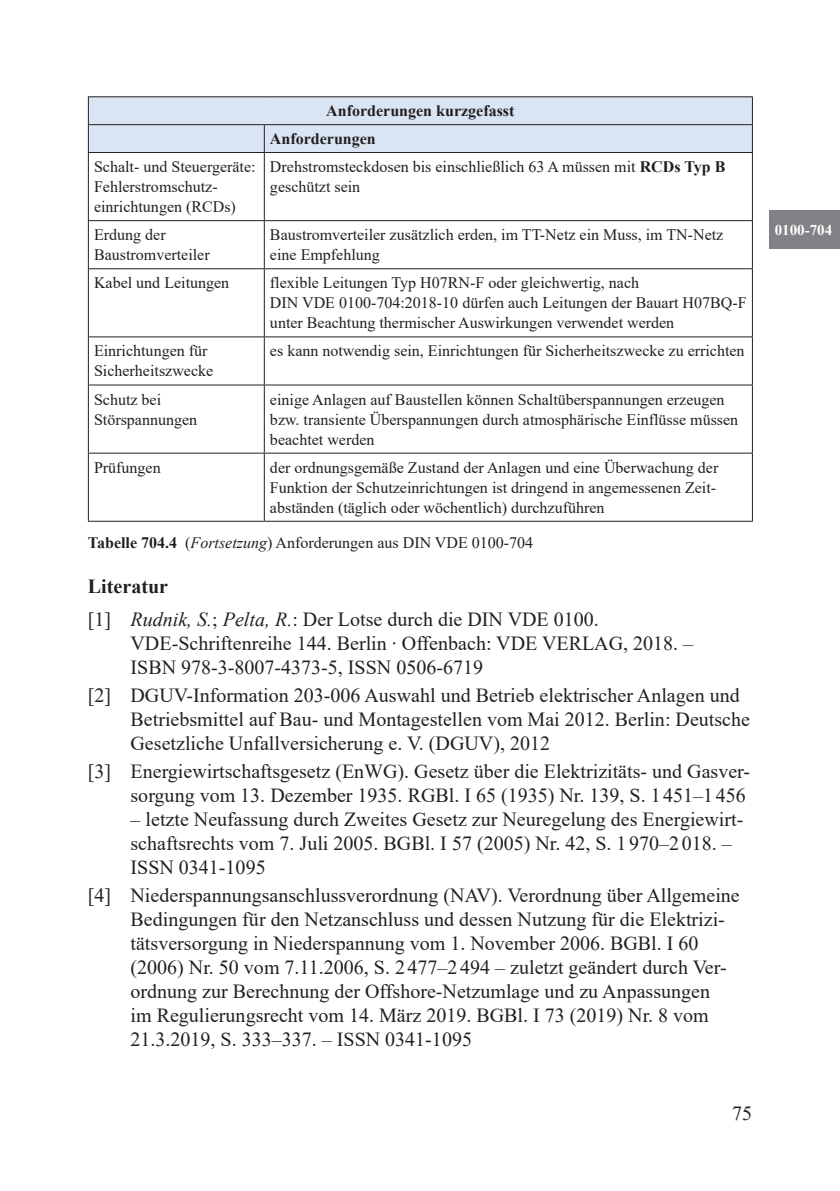
<style>
.page{position:relative;width:840px;height:1191px;background:#fff}
.page>*{position:absolute;margin:0;border:0;box-sizing:border-box;transform-origin:0 0}
.t1{font:20px/24px "Times New Roman";color:#231f20}
.t2{font:16px/20px "Times New Roman";color:#231f20}
.t3{font:700 16px/27.8px "Times New Roman";color:#231f20}
.t4{font:700 15px "Times New Roman";color:#fff}
.s1{font-weight:700}
.s2{font-style:italic}
</style>
<div class="page">
<div style="left:768px;top:210px;width:71px;height:39px;background:#808285"></div>
<hr style="left:88px;top:96px;width:176px;height:1px;background:#231f20">
<hr style="left:264px;top:96px;width:488px;height:1px;background:#231f20">
<div style="left:88px;top:97px;width:664px;height:55px;background:#d9e5f4"></div>
<hr style="left:88px;top:152px;width:176px;height:1px;background:#231f20">
<hr style="left:88px;top:153px;width:1px;height:67px;background:#231f20">
<hr style="left:264px;top:152px;width:488px;height:1px;background:#231f20">
<hr style="left:264px;top:153px;width:1px;height:67px;background:#231f20">
<hr style="left:751px;top:153px;width:1px;height:67px;background:#231f20">
<hr style="left:88px;top:220px;width:176px;height:1px;background:#231f20">
<hr style="left:88px;top:221px;width:1px;height:47px;background:#231f20">
<hr style="left:264px;top:220px;width:488px;height:1px;background:#231f20">
<hr style="left:264px;top:221px;width:1px;height:47px;background:#231f20">
<hr style="left:751px;top:221px;width:1px;height:47px;background:#231f20">
<hr style="left:88px;top:268px;width:176px;height:1px;background:#231f20">
<hr style="left:88px;top:269px;width:1px;height:67px;background:#231f20">
<hr style="left:264px;top:268px;width:488px;height:1px;background:#231f20">
<hr style="left:264px;top:269px;width:1px;height:67px;background:#231f20">
<hr style="left:751px;top:269px;width:1px;height:67px;background:#231f20">
<hr style="left:88px;top:336px;width:176px;height:1px;background:#231f20">
<hr style="left:88px;top:337px;width:1px;height:47px;background:#231f20">
<hr style="left:264px;top:336px;width:488px;height:1px;background:#231f20">
<hr style="left:264px;top:337px;width:1px;height:47px;background:#231f20">
<hr style="left:751px;top:337px;width:1px;height:47px;background:#231f20">
<hr style="left:88px;top:384px;width:176px;height:1px;background:#231f20">
<hr style="left:88px;top:385px;width:1px;height:68px;background:#231f20">
<hr style="left:264px;top:384px;width:488px;height:1px;background:#231f20">
<hr style="left:264px;top:385px;width:1px;height:68px;background:#231f20">
<hr style="left:751px;top:385px;width:1px;height:68px;background:#231f20">
<hr style="left:88px;top:453px;width:176px;height:1px;background:#231f20">
<hr style="left:88px;top:453px;width:1px;height:68px;background:#231f20">
<hr style="left:264px;top:453px;width:488px;height:1px;background:#231f20">
<hr style="left:264px;top:453px;width:1px;height:68px;background:#231f20">
<hr style="left:751px;top:453px;width:1px;height:68px;background:#231f20">
<hr style="left:88px;top:521px;width:176px;height:1px;background:#231f20">
<hr style="left:264px;top:521px;width:488px;height:1px;background:#231f20">
<p class="t3" style="left:270px;top:96px;width:246px;text-indent:56px">Anforderungen kurzgefasst<br>Anforderungen</p>
<p class="t2" style="left:94px;top:156px;width:163px">Schalt- und Steuergeräte:<br>Fehlerstromschutz&shy;einrichtungen (RCDs)</p>
<p class="t2" style="left:270px;top:156px;width:456px">Drehstromsteckdosen bis einschließlich 63 A müssen mit <span class="s1">RCDs Typ B </span>geschützt sein</p>
<p class="t2" style="left:94px;top:224px;width:117px">Erdung der<br>Baustromverteiler</p>
<p class="t2" style="left:270px;top:224px;width:454px">Baustromverteiler zusätzlich erden, im TT-Netz ein Muss, im TN-Netz eine Empfehlung</p>
<p class="t2" style="left:94px;top:272px;width:137px">Kabel und Leitungen</p>
<p class="t2" style="left:270px;top:272px;width:478px">flexible Leitungen Typ H07RN-F oder gleichwertig, nach<br>DIN VDE 0100-704:2018-10 dürfen auch Leitungen der Bauart H07BQ-F unter Beachtung thermischer Auswirkungen verwendet werden</p>
<p class="t2" style="left:94px;top:340px;width:121px">Einrichtungen für<br>Sicherheitszwecke</p>
<p class="t2" style="left:270px;top:340px;width:476px">es kann notwendig sein, Einrichtungen für Sicherheitszwecke zu errichten</p>
<p class="t2" style="left:94px;top:389px;width:105px">Schutz bei<br>Störspannungen</p>
<p class="t2" style="left:270px;top:389px;width:469px">einige Anlagen auf Baustellen können Schaltüberspannungen erzeugen bzw. transiente Überspannungen durch atmosphärische Einflüsse müssen beachtet werden</p>
<p class="t2" style="left:94px;top:457px;width:68px">Prüfungen</p>
<p class="t2" style="left:270px;top:457px;width:449px">der ordnungsgemäße Zustand der Anlagen und eine Überwachung der<br>Funktion der Schutzeinrichtungen ist dringend in angemessenen Zeit&shy;abständen (täglich oder wöchentlich) durchzuführen</p>
<p class="t2" style="left:88px;top:532px;width:446px"><span class="s1">Tabelle 704.4</span> (<span class="s2">Fortsetzung</span>) Anforderungen aus DIN VDE 0100-704</p>
<p class="t1" style="left:88px;top:569px;width:512px;line-height:33px"><span class="s1">Literatur<br></span>[1] <span class="s2">Rudnik, S.</span>; <span class="s2">Pelta, R.</span>: Der Lotse durch die DIN VDE 0100.</p>
<p class="t1" style="left:130px;top:630px;width:564px">VDE-Schriftenreihe 144. Berlin ∙ Offenbach: VDE VERLAG, 2018. –<br>ISBN 978‑3‑8007‑4373‑5, ISSN 0506-6719</p>
<p class="t1" style="left:130px;top:682px;width:620px;text-indent:-43px">[2] DGUV-Information 203-006 Auswahl und Betrieb elektrischer Anlagen und<br>Betriebsmittel auf Bau- und Montagestellen vom Mai 2012. Berlin: Deutsche<br>Gesetzliche Unfallversicherung e. V. (DGUV), 2012</p>
<p class="t1" style="left:88px;top:758px;width:663px;text-align:right">[3] Energiewirtschaftsgesetz (EnWG). Gesetz über die Elektrizitäts- und Gasver&shy;sorgung vom 13. Dezember 1935. RGBl. I 65 (1935) Nr. 139, S. 1 451–1456</p>
<p class="t1" style="left:130px;top:806px;width:614px">– letzte Neufassung durch Zweites Gesetz zur Neuregelung des Energiewirt&shy;schaftsrechts vom 7. Juli 2005. BGBl. I 57 (2005) Nr. 42, S. 1970–2018. –<br>ISSN 0341-1095</p>
<p class="t1" style="left:130px;top:882px;width:610px;text-indent:-43px">[4] Niederspannungsanschlussverordnung (NAV). Verordnung über Allgemeine Bedingungen für den Netzanschluss und dessen Nutzung für die Elektrizi&shy;tätsversorgung in Niederspannung vom 1. November 2006. BGBl. I 60 (2006) Nr. 50 vom 7.11.2006, S. 2 477–2494 – zuletzt geändert durch Ver&shy;ordnung zur Berechnung der Offshore-Netzumlage und zu Anpassungen<br>im Regulierungsrecht vom 14. März 2019. BGBl. I 73 (2019) Nr. 8 vom 21.3.2019, S. 333–337. – ISSN 0341-1095</p>
<p class="t1" style="left:731px;top:1100px;width:21px">75</p>
<p class="t4" style="left:774px;top:219px;width:59px">0100-704</p>
</div>
